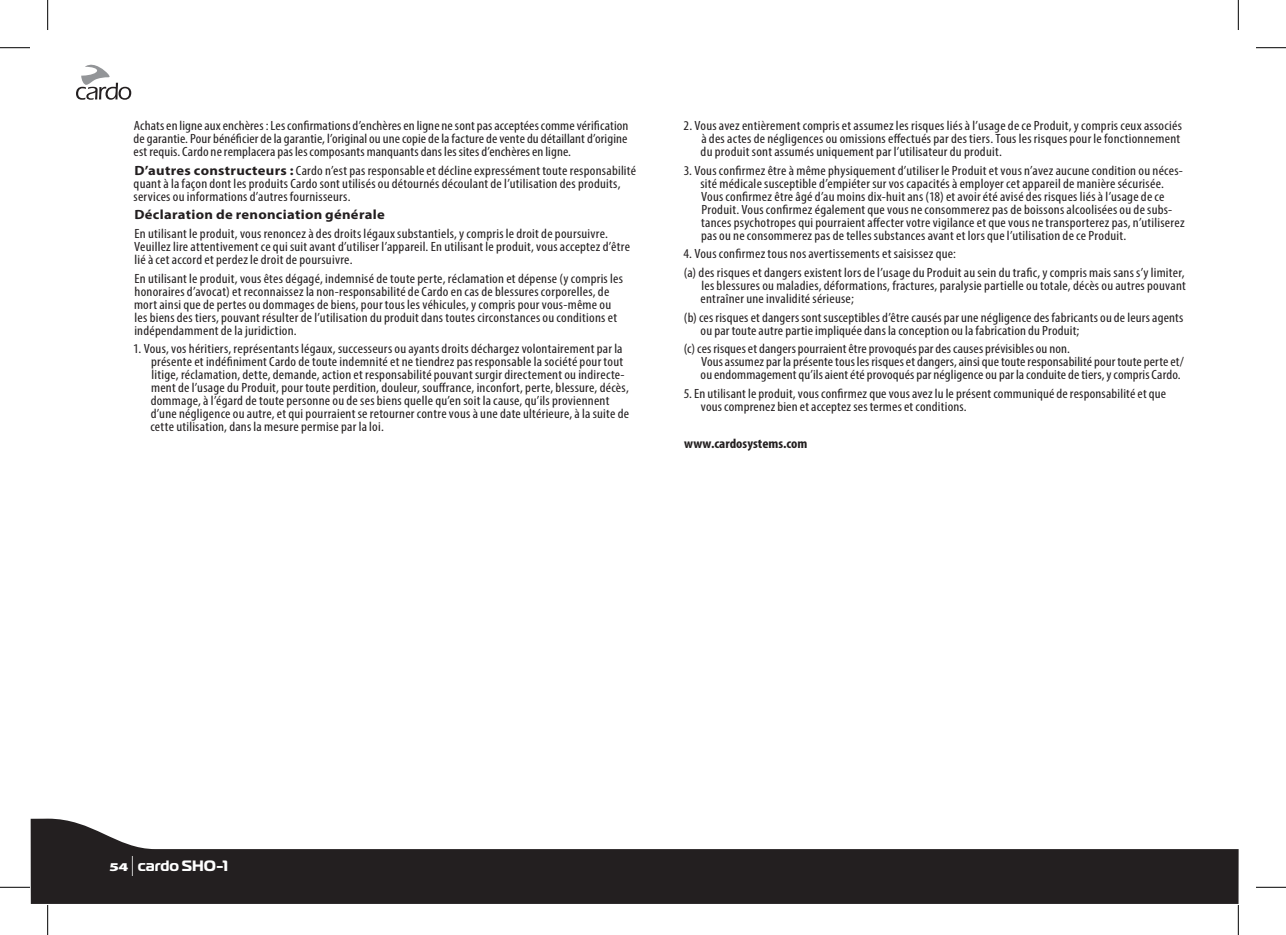
<style>
.page{position:relative;width:1286px;height:935px;background:#fff}
.page>*{position:absolute;margin:0;border:0;box-sizing:border-box;transform-origin:0 0}
.t1{font:700 15px "Magistral";color:#fff}
.Legal_Boilerplate_In{font:condensed 13.4px/13px "Myriad Pro";letter-spacing:.015em;color:#231f20;scale:1.09 1}
.Legal_Boilerplate{font:condensed 13.4px/13px "Myriad Pro";letter-spacing:.015em;color:#231f20;scale:1.09 1}
.Legal_Boilerplate-2{font:700 13.4px "Myriad Pro";letter-spacing:.02em;color:#231f20;scale:1.09 1}
.Legal_Boilerplate-3{font:700 condensed 13.4px "Myriad Pro";color:#231f20;scale:1.09 1}
.s1{font-weight:700;font-stretch:normal}
.s2{font-family:"Myriad Pro";font-weight:900;font-size:12px}
.s3{font-family:"Myriad Pro";font-weight:300;font-stretch:condensed;font-size:20px}
</style>
<div class="page">
<svg style="left:76px;top:64px;width:55px;height:36px"></svg>
<svg style="left:31px;top:818px;width:1208px;height:85px;fill:#231f20"></svg>
<hr style="left:0;top:47px;width:30px;height:1px;background:#000">
<hr style="left:1256px;top:47px;width:30px;height:1px;background:#000">
<hr style="left:0;top:886px;width:30px;height:1px;background:#000">
<hr style="left:1256px;top:886px;width:30px;height:1px;background:#000">
<hr style="left:47px;top:0;width:1px;height:30px;background:#000">
<hr style="left:47px;top:904px;width:1px;height:30px;background:#000">
<hr style="left:1238px;top:0;width:1px;height:30px;background:#000">
<hr style="left:1238px;top:904px;width:1px;height:30px;background:#000">
<p class="Legal_Boilerplate" style="left:134px;top:119px;width:455px;text-align:justify">Achats en ligne aux enchères : Les confirmations d’enchères en ligne ne sont pas acceptées comme vérification de garantie. Pour bénéficier de la garantie, l’original ou une copie de la facture de vente du détaillant d’origine est requis. Cardo ne remplacera pas les composants manquants dans les sites d’enchères en ligne.</p>
<p class="Legal_Boilerplate" style="left:133px;top:163px;width:463px"><span class="s1">D’autres constructeurs :</span> Cardo n’est pas responsable et décline expressément toute responsabilité quant à la façon dont les produits Cardo sont utilisés ou détournés découlant de l’utilisation des produits, services ou informations d’autres fournisseurs.</p>
<p class="Legal_Boilerplate-2" style="left:134px;top:206px;width:231px">Déclaration de renonciation générale</p>
<p class="Legal_Boilerplate" style="left:134px;top:227px;width:456px">En utilisant le produit, vous renoncez à des droits légaux substantiels, y compris le droit de poursuivre.<br>Veuillez lire attentivement ce qui suit avant d’utiliser l’appareil. En utilisant le produit, vous acceptez d’être lié à cet accord et perdez le droit de poursuivre.</p>
<p class="Legal_Boilerplate" style="left:134px;top:271px;width:450px">En utilisant le produit, vous êtes dégagé, indemnisé de toute perte, réclamation et dépense (y compris les honoraires d’avocat) et reconnaissez la non-responsabilité de Cardo en cas de blessures corporelles, de mort ainsi que de pertes ou dommages de biens, pour tous les véhicules, y compris pour vous-même ou les biens des tiers, pouvant résulter de l’utilisation du produit dans toutes circonstances ou conditions et indépendamment de la juridiction.</p>
<p class="Legal_Boilerplate_In" style="left:150px;top:342px;width:441px;text-indent:-17px">1. Vous, vos héritiers, représentants légaux, successeurs ou ayants droits déchargez volontairement par la présente et indéfiniment Cardo de toute indemnité et ne tiendrez pas responsable la société pour tout litige, réclamation, dette, demande, action et responsabilité pouvant surgir directement ou indirecte&shy;ment de l’usage du Produit, pour toute perdition, douleur, souffrance, inconfort, perte, blessure, décès, dommage, à l’égard de toute personne ou de ses biens quelle qu’en soit la cause, qu’ils proviennent d’une négligence ou autre, et qui pourraient se retourner contre vous à une date ultérieure, à la suite de cette utilisation, dans la mesure permise par la loi.</p>
<p class="Legal_Boilerplate_In" style="left:701px;top:119px;width:443px;text-indent:-17px">2. Vous avez entièrement compris et assumez les risques liés à l’usage de ce Produit, y compris ceux associés à des actes de négligences ou omissions effectués par des tiers. Tous les risques pour le fonctionnement du produit sont assumés uniquement par l’utilisateur du produit.</p>
<p class="Legal_Boilerplate_In" style="left:700px;top:163px;width:446px;text-indent:-17px">3. Vous confirmez être à même physiquement d’utiliser le Produit et vous n’avez aucune condition ou néces&shy;sité médicale susceptible d’empiéter sur vos capacités à employer cet appareil de manière sécurisée.<br>Vous confirmez être âgé d’au moins dix-huit ans (18) et avoir été avisé des risques liés à l’usage de ce Produit. Vous confirmez également que vous ne consommerez pas de boissons alcoolisées ou de subs&shy;tances psychotropes qui pourraient affecter votre vigilance et que vous ne transporterez pas, n’utiliserez pas ou ne consommerez pas de telles substances avant et lors que l’utilisation de ce Produit.</p>
<p class="Legal_Boilerplate_In" style="left:683px;top:247px;width:252px">4. Vous confirmez tous nos avertissements et saisissez que:</p>
<p class="Legal_Boilerplate_In" style="left:701px;top:266px;width:447px;text-align:justify;text-indent:-17px">(a) des risques et dangers existent lors de l’usage du Produit au sein du trafic, y compris mais sans s’y limiter, les blessures ou maladies, déformations, fractures, paralysie partielle ou totale, décès ou autres pouvant entraîner une invalidité sérieuse;</p>
<p class="Legal_Boilerplate_In" style="left:701px;top:310px;width:445px;text-indent:-17px">(b) ces risques et dangers sont susceptibles d’être causés par une négligence des fabricants ou de leurs agents ou par toute autre partie impliquée dans la conception ou la fabrication du Produit;</p>
<p class="Legal_Boilerplate_In" style="left:701px;top:342px;width:445px;text-indent:-17px">(c) ces risques et dangers pourraient être provoqués par des causes prévisibles ou non.<br>Vous assumez par la présente tous les risques et dangers, ainsi que toute responsabilité pour toute perte et/ ou endommagement qu’ils aient été provoqués par négligence ou par la conduite de tiers, y compris Cardo.</p>
<p class="Legal_Boilerplate_In" style="left:701px;top:387px;width:428px;text-indent:-17px">5. En utilisant le produit, vous confirmez que vous avez lu le présent communiqué de responsabilité et que vous comprenez bien et acceptez ses termes et conditions.</p>
<p class="Legal_Boilerplate-3" style="left:684px;top:435px;width:115px">www.cardosystems.com</p>
<p class="t1" style="left:109px;top:855px;width:121px"><span class="s2">54</span> <span class="s3">|</span> cardo SHO-1</p>
</div>
